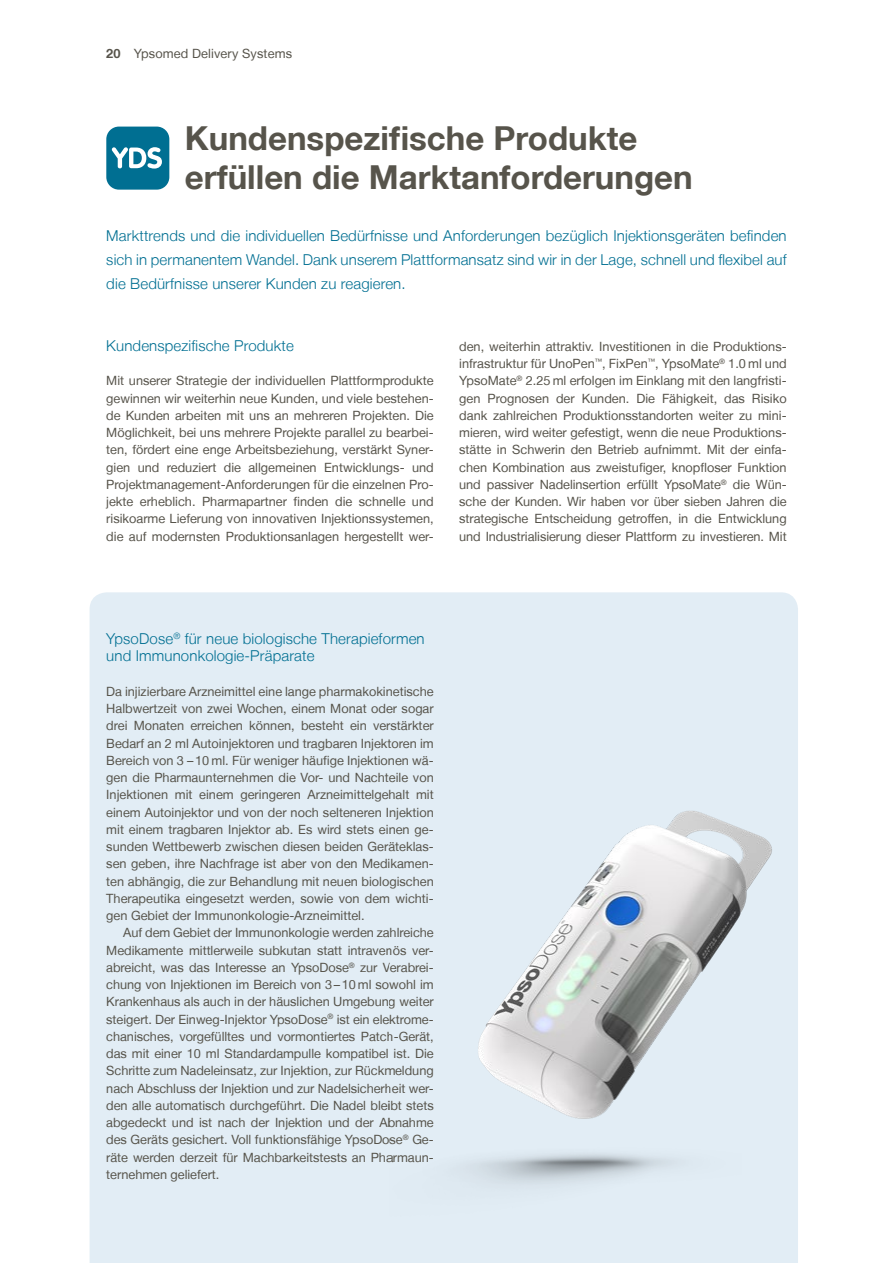
<style>
.page{position:relative;width:893px;height:1263px;background:#fff}
.page>*{position:absolute;margin:0;border:0;box-sizing:border-box;transform-origin:0 0}
.t1{font:700 33px/39px "Helvetica Neue LT";color:#57544b}
.t2{font:300 15px/24px "Helvetica Neue LT";letter-spacing:.01em;color:#006f92;text-align:justify}
.t3{font:12.75px/17.2px "Helvetica Neue LT";color:#57544b;text-align:justify}
.s1{font-weight:700}
</style>
<div class="page">
<div style="left:90px;top:592px;width:708px;height:671px;background:#e2edf5"></div>
<div style="left:106px;top:127px;width:63px;height:63px;background:#006f92;border-radius:13px"></div>
<svg style="left:112px;top:147px;width:50px;height:22px"></svg>
<img style="left:469px;top:797px;width:319px;height:337px">
<img style="left:390px;top:932px;width:352px;height:325px">
<p class="t3" style="left:106px;top:44px;width:187px"><span class="s1">20</span> Ypsomed Delivery Systems</p>
<h1 class="t1" style="left:185px;top:118px;width:509px">Kundenspezifische Produkte erfüllen die Marktanforderungen</h1>
<p class="t2" style="left:106px;top:223px;width:682px">Markttrends und die individuellen Bedürfnisse und Anforderungen bezüglich Injektionsgeräten befinden sich in permanentem Wandel. Dank unserem Plattformansatz sind wir in der Lage, schnell und flexibel auf die Bedürfnisse unserer Kunden zu reagieren.</p>
<p class="t2" style="left:106px;top:333px;width:189px">Kundenspezifische Produkte</p>
<p class="t3" style="left:106px;top:372px;width:329px">Mit unserer Strategie der individuellen Plattformprodukte gewinnen wir weiterhin neue Kunden, und viele bestehen&shy;de Kunden arbeiten mit uns an mehreren Projekten. Die Möglichkeit, bei uns mehrere Projekte parallel zu bearbei&shy;ten, fördert eine enge Arbeitsbeziehung, verstärkt Syner&shy;gien und reduziert die allgemeinen Entwicklungs- und Projektmanagement-Anforderungen für die einzelnen Pro&shy;jekte erheblich. Pharmapartner finden die schnelle und risikoarme Lieferung von innovativen Injektionssystemen, die auf modernsten Produktionsanlagen hergestellt wer-</p>
<p class="t3" style="left:459px;top:337px;width:329px">den, weiterhin attraktiv. Investitionen in die Produktions&shy;infrastruktur für UnoPen<sup>™</sup>, FixPen<sup>™</sup>, YpsoMate<sup>®</sup> 1.0 ml und YpsoMate<sup>®</sup> 2.25 ml erfolgen im Einklang mit den langfristi&shy;gen Prognosen der Kunden. Die Fähigkeit, das Risiko dank zahlreichen Produktionsstandorten weiter zu mini&shy;mieren, wird weiter gefestigt, wenn die neue Produktions&shy;stätte in Schwerin den Betrieb aufnimmt. Mit der einfa&shy;chen Kombination aus zweistufiger, knopfloser Funktion und passiver Nadelinsertion erfüllt YpsoMate<sup>®</sup> die Wün&shy;sche der Kunden. Wir haben vor über sieben Jahren die strategische Entscheidung getroffen, in die Entwicklung und Industrialisierung dieser Plattform zu investieren. Mit</p>
<p class="t2" style="left:106px;top:630px;width:320px;line-height:17.2px">YpsoDose<sup>®</sup> für neue biologische Therapieformen und Immunonkologie-Präparate</p>
<p class="t3" style="left:106px;top:682px;width:329px">Da injizierbare Arzneimittel eine lange pharmakokinetische Halbwertzeit von zwei Wochen, einem Monat oder sogar drei Monaten erreichen können, besteht ein verstärkter Bedarf an 2 ml Autoinjektoren und tragbaren Injektoren im Bereich von 3 –10 ml. Für weniger häufige Injektionen wä&shy;gen die Pharmaunternehmen die Vor- und Nachteile von Injektionen mit einem geringeren Arzneimittelgehalt mit einem Autoinjektor und von der noch selteneren Injektion mit einem tragbaren Injektor ab. Es wird stets einen ge&shy;sunden Wettbewerb zwischen diesen beiden Geräteklas&shy;sen geben, ihre Nachfrage ist aber von den Medikamen&shy;ten abhängig, die zur Behandlung mit neuen biologischen Therapeutika eingesetzt werden, sowie von dem wichti&shy;gen Gebiet der Immunonkologie-Arzneimittel.</p>
<p class="t3" style="left:106px;top:924px;width:329px;text-indent:17px">Auf dem Gebiet der Immunonkologie werden zahlreiche Medikamente mittlerweile subkutan statt intravenös ver&shy;abreicht, was das Interesse an YpsoDose<sup>®</sup> zur Verabrei&shy;chung von Injektionen im Bereich von 3–10 ml sowohl im Krankenhaus als auch in der häuslichen Umgebung weiter steigert. Der Einweg-Injektor YpsoDose<sup>®</sup> ist ein elektrome&shy;chanisches, vorgefülltes und vormontiertes Patch-Gerät, das mit einer 10 ml Standardampulle kompatibel ist. Die Schritte zum Nadeleinsatz, zur Injektion, zur Rückmeldung nach Abschluss der Injektion und zur Nadelsicherheit wer&shy;den alle automatisch durchgeführt. Die Nadel bleibt stets abgedeckt und ist nach der Injektion und der Abnahme des Geräts gesichert. Voll funktionsfähige YpsoDose<sup>®</sup> Ge&shy;räte werden derzeit für Machbarkeitstests an Pharmaun&shy;ternehmen geliefert.</p>
</div>
